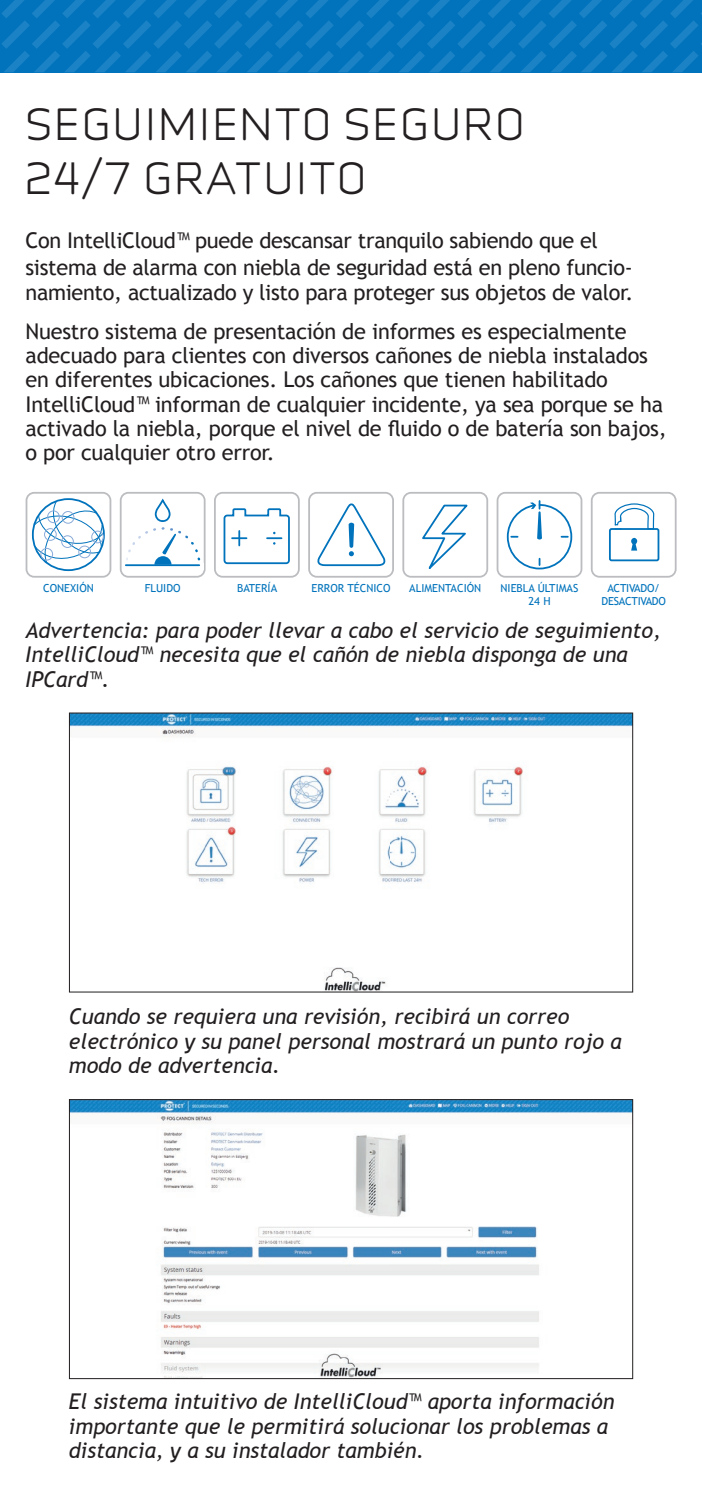
<style>
.page{position:relative;width:702px;height:1489px;background:#fff}
.page>*{position:absolute;margin:0;border:0;box-sizing:border-box;transform-origin:0 0}
.t1{font:40.75px/53.5px "Infinity T Medium";letter-spacing:.065em;color:#231f20}
.t2{font:21.75px/24.2px "Trebuchet MS";letter-spacing:-.01em;color:#231f20}
.t3{font:italic 21.75px/24.2px "Trebuchet MS";color:#231f20}
.t4{font:11px/12.8px "Trebuchet MS";color:#0073bc;text-align:center}
.t5{font:11px/12.8px "Trebuchet MS";letter-spacing:-.02em;color:#0073bc;text-align:center}
</style>
<div class="page">
<svg style="left:1px;top:0;width:701px;height:72px;background:#0776be"></svg>
<svg style="left:69px;top:712px;width:564px;height:280px"></svg>
<svg style="left:69px;top:1099px;width:564px;height:279px"></svg>
<svg style="left:26px;top:492px;width:85px;height:85px"></svg>
<div style="left:47px;top:510px;width:13px;height:13px;border:1px solid #89aad8;border-radius:50%"></div>
<div style="left:78px;top:545px;width:13px;height:13px;border:1px solid #89aad8;border-radius:50%"></div>
<div style="left:61px;top:535px;width:13px;height:13px;border:1px solid #89aad8;border-radius:50%"></div>
<svg style="left:308px;top:492px;width:86px;height:85px"></svg>
<svg style="left:402px;top:492px;width:86px;height:85px"></svg>
<svg style="left:496px;top:492px;width:86px;height:85px"></svg>
<svg style="left:590px;top:492px;width:86px;height:85px"></svg>
<svg style="left:120px;top:492px;width:85px;height:85px"></svg>
<hr style="left:126px;top:564px;width:73px;height:2px;background:#0073bc">
<svg style="left:214px;top:492px;width:86px;height:85px"></svg>
<h1 class="t1" style="left:26px;top:96px;width:500px">SEGUIMIENTO SEGURO<br>24/7 GRATUITO</h1>
<p class="t2" style="left:26px;top:226px;width:608px;line-height:27.8px">Con IntelliCloud™ puede descansar tranquilo sabiendo que el sistema de alarma con niebla de seguridad está en pleno funcio-</p>
<p class="t2" style="left:26px;top:273px;width:609px;line-height:39px">namiento, actualizado y listo para proteger sus objetos de valor.<br>Nuestro sistema de presentación de informes es especialmente</p>
<p class="t2" style="left:26px;top:343px;width:642px">adecuado para clientes con diversos cañones de niebla instalados en diferentes ubicaciones. Los cañones que tienen habilitado IntelliCloud™ informan de cualquier incidente, ya sea porque se ha activado la niebla, porque el nivel de fluido o de batería son bajos, o por cualquier otro error.</p>
<p class="t4" style="left:43px;top:582px;width:52px">CONEXIÓN</p>
<p class="t4" style="left:311px;top:582px;width:80px">ERROR TÉCNICO</p>
<p class="t4" style="left:409px;top:582px;width:73px">ALIMENTACIÓN</p>
<p class="t4" style="left:500px;top:582px;width:79px">NIEBLA ÚLTIMAS<br>24 H</p>
<p class="t5" style="left:601px;top:582px;width:66px">ACTIVADO/<br>DESACTIVADO</p>
<p class="t4" style="left:145px;top:582px;width:37px">FLUIDO</p>
<p class="t4" style="left:237px;top:582px;width:42px">BATERÍA</p>
<p class="t3" style="left:26px;top:618px;width:636px">Advertencia: para poder llevar a cabo el servicio de seguimiento,<br>IntelliCloud™ necesita que el cañón de niebla disponga de una<br>IPCard™.</p>
<p class="t3" style="left:69px;top:1004px;width:554px">Cuando se requiera una revisión, recibirá un correo electrónico y su panel personal mostrará un punto rojo a modo de advertencia.</p>
<p class="t3" style="left:69px;top:1389px;width:547px">El sistema intuitivo de IntelliCloud™ aporta información importante que le permitirá solucionar los problemas a distancia, y a su instalador también.</p>
</div>
